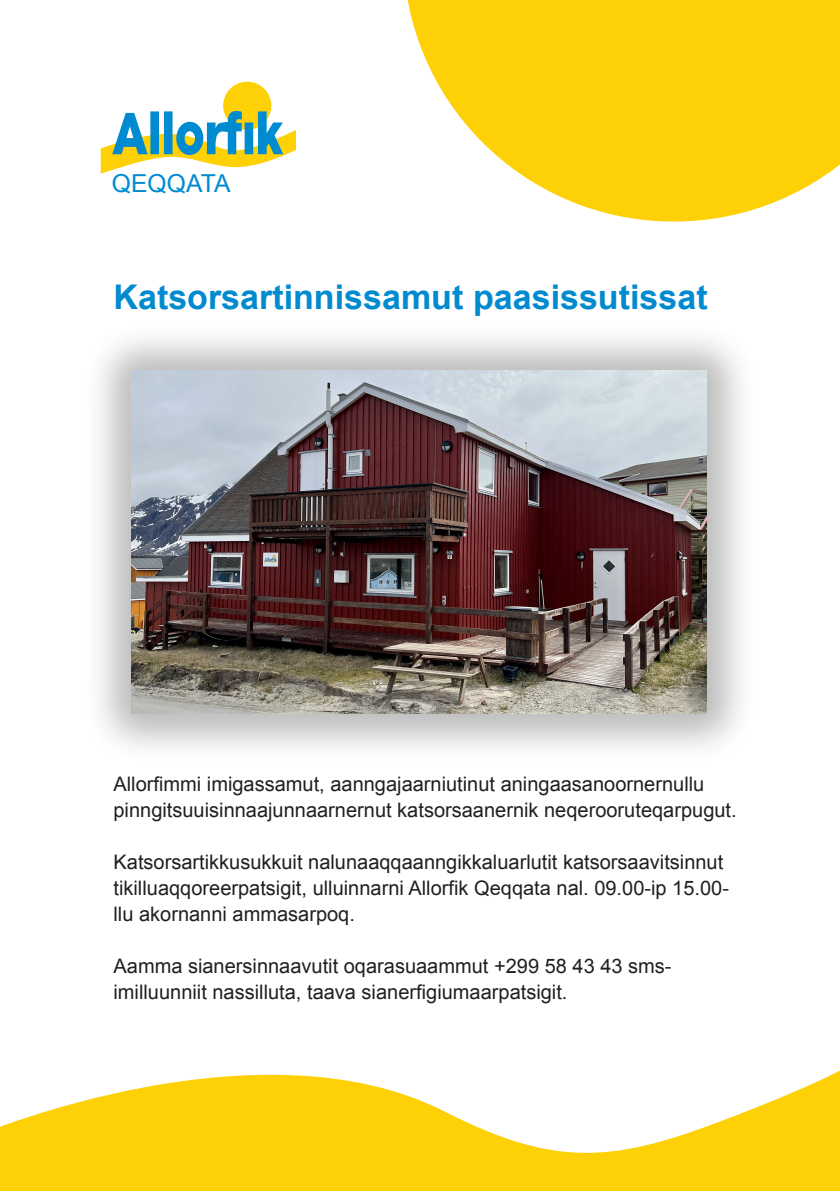
<style>
.page{position:relative;width:840px;height:1191px;background:#fff}
.page>*{position:absolute;margin:0;border:0;box-sizing:border-box;transform-origin:0 0}
.Overskrift{font:700 34px "Arial";color:#008bd0}
.Brødtekst{font:24.8px "Arial";color:#008bd0}
.Brødtekst-2{font:20px/26px "Arial";color:#231f20}
</style>
<div class="page">
<svg style="left:407px;top:0;width:432px;height:221px;fill:#fed006"></svg>
<svg style="left:0;top:1071px;width:839px;height:120px;fill:#fed006"></svg>
<div style="left:83px;top:321px;width:674px;height:443px;background:#231f20;opacity:.3"></div>
<div style="left:223px;top:82px;width:48px;height:48px;background:#fed006;border-radius:50%"></div>
<svg style="left:101px;top:111px;width:195px;height:63px"></svg>
<img style="left:131px;top:370px;width:575px;height:343px">
<p class="Brødtekst" style="left:112px;top:167px;width:120px">QEQQATA</p>
<p class="Overskrift" style="left:113px;top:275px;width:595px">Katsorsartinnissamut paasissutissat</p>
<p class="Brødtekst-2" style="left:113px;top:771px;width:624px">Allorfimmi imigassamut, aanngajaarniutinut aningaasanoornernullu pinngitsuuisinnaajunnaarnernut katsorsaanernik neqerooruteqarpugut.</p>
<p class="Brødtekst-2" style="left:113px;top:849px;width:616px">Katsorsartikkusukkuit nalunaaqqaanngikkaluarlutit katsorsaavitsinnut tikilluaqqoreerpatsigit, ulluinnarni Allorfik Qeqqata nal. 09.00-ip 15.00- llu akornanni ammasarpoq.</p>
<p class="Brødtekst-2" style="left:113px;top:953px;width:559px">Aamma sianersinnaavutit oqarasuaammut +299 58 43 43 sms&shy;imilluunniit nassilluta, taava sianerfigiumaarpatsigit.</p>
</div>
